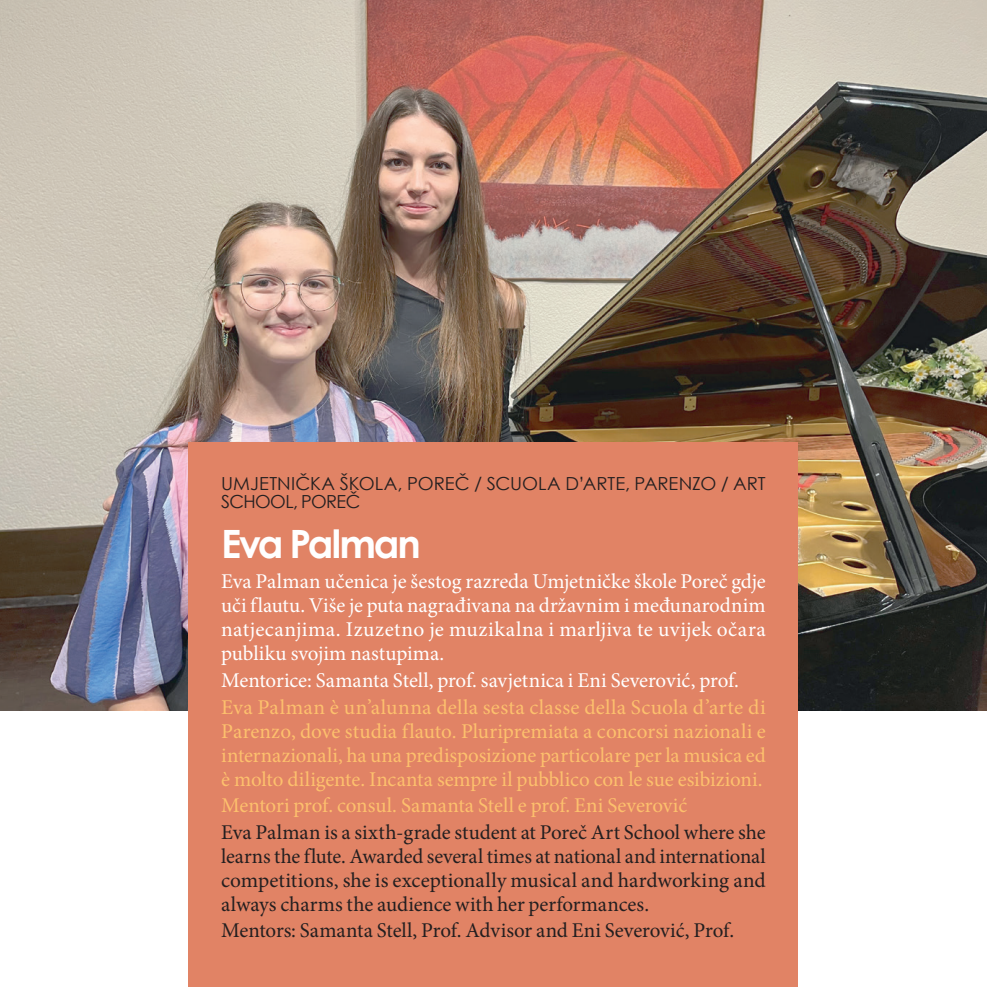
<style>
.page{position:relative;width:987px;height:987px;background:#fff}
.page>*{position:absolute;margin:0;border:0;box-sizing:border-box;transform-origin:0 0}
.h1_imena{font:700 39px "Century Gothic";letter-spacing:-.055em;color:#fff}
.IT{font:21px/24px "Minion Pro";letter-spacing:-.005em;color:#fdc06d;text-align:justify}
.GB{font:21px/24px "Minion Pro";letter-spacing:-.005em;color:#231f20;text-align:justify}
.HR{font:21px/24px "Minion Pro";color:#fff;text-align:justify}
.skole{font:18px/18px "Century Gothic";letter-spacing:-.005em;color:#231f20}
</style>
<div class="page">
<img style="left:0;top:0;width:986px;height:710px">
<div style="left:189px;top:442px;width:609px;height:544px;background:#e18365"></div>
<p class="skole" style="left:221px;top:474px;width:546px">UMJETNIČKA ŠKOLA, POREČ / SCUOLA D’ARTE, PARENZO / ART<br>SCHOOL, POREČ</p>
<p class="h1_imena" style="left:221px;top:513px;width:201px">Eva Palman</p>
<p class="HR" style="left:221px;top:569px;width:546px">Eva Palman učenica je šestog razreda Umjetničke škole Poreč gdje uči flautu. Više je puta nagrađivana na državnim i međunarodnim natjecanjima. Izuzetno je muzikalna i marljiva te uvijek očara publiku svojim nastupima.</p>
<p class="HR" style="left:221px;top:668px;width:519px">Mentorice: Samanta Stell, prof. savjetnica i Eni Severović, prof.</p>
<p class="IT" style="left:221px;top:695px;width:546px">Eva Palman è un’alunna della sesta classe della Scuola d’arte di Parenzo, dove studia flauto. Pluripremiata a concorsi nazionali e internazionali, ha una predisposizione particolare per la musica ed è molto diligente. Incanta sempre il pubblico con le sue esibizioni.</p>
<p class="IT" style="left:221px;top:793px;width:467px">Mentori prof. consul. Samanta Stell e prof. Eni Severović</p>
<p class="GB" style="left:221px;top:820px;width:546px">Eva Palman is a sixth-grade student at Poreč Art School where she learns the flute. Awarded several times at national and international competitions, she is exceptionally musical and hardworking and always charms the audience with her performances.</p>
<p class="GB" style="left:221px;top:918px;width:514px">Mentors: Samanta Stell, Prof. Advisor and Eni Severović, Prof.</p>
</div>
